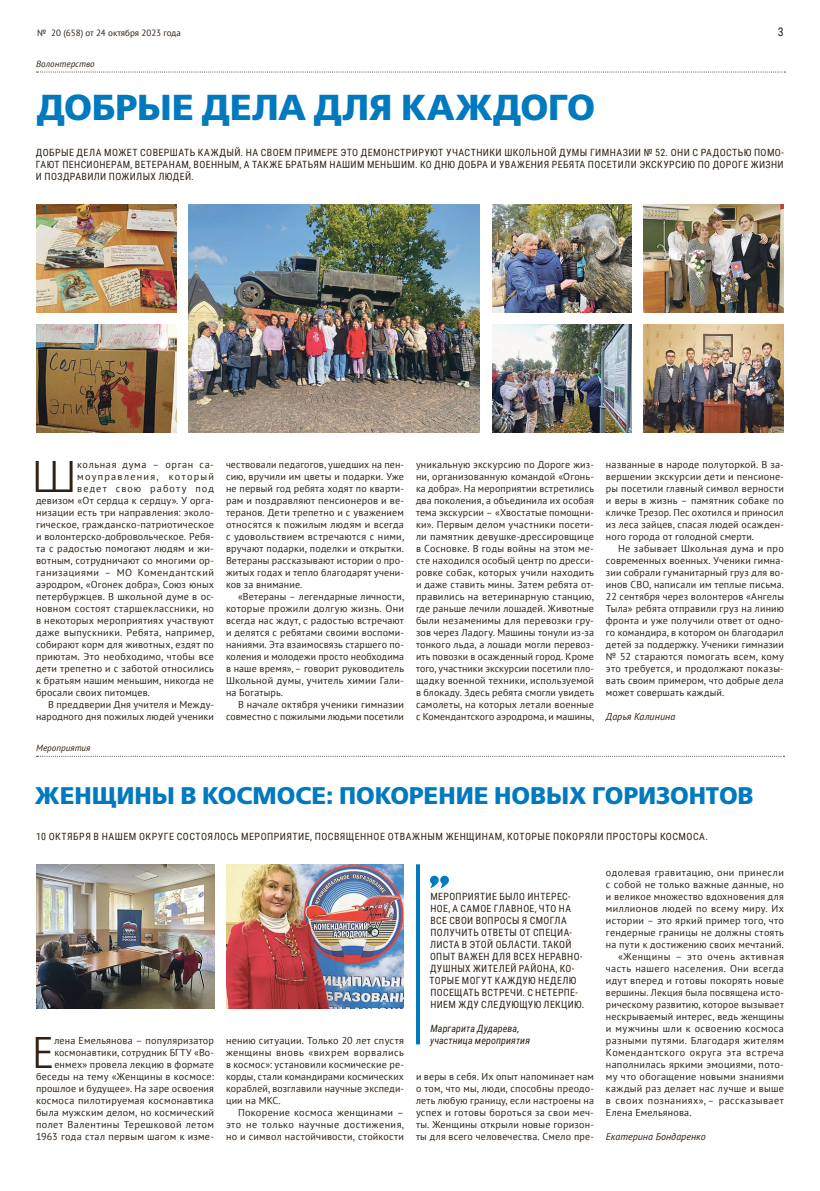
<style>
.page{position:relative;width:820px;height:1191px;background:#fff}
.page>*{position:absolute;margin:0;border:0;box-sizing:border-box;transform-origin:0 0}
.Main_paragraph_Drop{font:44.3px "Free Set Light C";color:#2e2113}
.Caption36{font:36px "Free Set Bold C";letter-spacing:-.005em;color:#0079bf}
.Caption24{font:24px "Free Set Bold C";letter-spacing:-.005em;color:#0079bf}
.t1{font:12px "Roboto Condensed";color:#2e2113}
.Second_paragraph{font:10px/12px "PT Sans";letter-spacing:.015em;color:#2e2113;text-align:justify}
.Main_paragraph_Drop-2{font:10px/12px "PT Sans";letter-spacing:.02em;color:#2e2113;text-align:right}
.Lead{font:10px/12px "Roboto Condensed";letter-spacing:.045em;color:#2e2113;text-align:justify}
.Lead_Incut{font:10px/12px "Roboto Condensed";letter-spacing:.035em;color:#2e2113}
.Lead_Incut-2{font:italic 10px "Roboto Condensed";letter-spacing:.01em;color:#2e2113}
.First_paragraph{font:italic 10px "PT Sans";color:#2e2113}
.Main_paragraph_Drop-3{font:10px "PT Sans";letter-spacing:.05em;color:#2e2113}
.Main_paragraph_Drop-4{font:10px "PT Sans";letter-spacing:.06em;color:#2e2113}
.Main_paragraph_Drop-5{font:10px "PT Sans";letter-spacing:.12em;color:#2e2113}
.Main_paragraph_Drop-6{font:10px "PT Sans";letter-spacing:.105em;color:#2e2113}
.t2{font:9px "PT Sans";color:#2e2113}
.Rubrica{font:italic 9px "PT Sans";letter-spacing:.005em;color:#2e2113}
</style>
<div class="page">
<svg style="left:36px;top:71px;width:749px;height:1px"></svg>
<svg style="left:36px;top:755px;width:748px;height:1px"></svg>
<hr style="left:416px;top:864px;width:4px;height:180px;background:#0079bf">
<svg style="left:430px;top:875px;width:19px;height:13px"></svg>
<img style="left:36px;top:864px;width:178px;height:144px">
<img style="left:226px;top:864px;width:178px;height:144px">
<img style="left:36px;top:204px;width:140px;height:108px">
<img style="left:188px;top:204px;width:292px;height:228px">
<img style="left:492px;top:204px;width:139px;height:108px">
<img style="left:643px;top:204px;width:140px;height:108px">
<img style="left:36px;top:324px;width:140px;height:108px">
<img style="left:492px;top:324px;width:139px;height:108px">
<img style="left:643px;top:324px;width:140px;height:108px">
<p class="t2" style="left:37px;top:27px;width:145px">№ 20 (658) от 24 октября 2023 года</p>
<p class="t1" style="left:777px;top:23px;width:7px">3</p>
<p class="Rubrica" style="left:36px;top:58px;width:60px">Волонтерство</p>
<p class="Caption36" style="left:37px;top:87px;width:559px">ДОБРЫЕ ДЕЛА ДЛЯ КАЖДОГО</p>
<p class="Lead" style="left:36px;top:146px;width:749px">ДОБРЫЕ ДЕЛА МОЖЕТ СОВЕРШАТЬ КАЖДЫЙ. НА СВОЕМ ПРИМЕРЕ ЭТО ДЕМОНСТРИРУЮТ УЧАСТНИКИ ШКОЛЬНОЙ ДУМЫ ГИМНАЗИИ № 52. ОНИ С РАДОСТЬЮ ПОМО-ГАЮТ ПЕНСИОНЕРАМ, ВЕТЕРАНАМ, ВОЕННЫМ, А ТАКЖЕ БРАТЬЯМ НАШИМ МЕНЬШИМ. КО ДНЮ ДОБРА И УВАЖЕНИЯ РЕБЯТА ПОСЕТИЛИ ЭКСКУРСИЮ ПО ДОРОГЕ ЖИЗНИ И ПОЗДРАВИЛИ ПОЖИЛЫХ ЛЮДЕЙ.</p>
<p class="Main_paragraph_Drop" style="left:32px;top:453px;width:47px">Ш</p>
<p class="Main_paragraph_Drop-4" style="left:77px;top:458px;width:138px">кольная дума – орган са-</p>
<p class="Main_paragraph_Drop-5" style="left:77px;top:470px;width:138px">моуправления, который</p>
<p class="Main_paragraph_Drop-6" style="left:77px;top:482px;width:138px">ведет свою работу под</p>
<p class="Main_paragraph_Drop-2" style="left:36px;top:494px;width:179px">девизом «От сердца к сердцу». У орга-</p>
<p class="Main_paragraph_Drop-2" style="left:36px;top:506px;width:179px">низации есть три направления: эколо-</p>
<p class="Main_paragraph_Drop-2" style="left:36px;top:518px;width:179px">гическое, гражданско--патриотическое</p>
<p class="Main_paragraph_Drop-2" style="left:36px;top:530px;width:179px">и волонтерско--добровольческое. Ребя-</p>
<p class="Main_paragraph_Drop-2" style="left:36px;top:542px;width:179px">та с радостью помогают людям и жи-</p>
<p class="Main_paragraph_Drop-2" style="left:36px;top:554px;width:179px">вотным, сотрудничают со многими ор-</p>
<p class="Main_paragraph_Drop-3" style="left:36px;top:566px;width:179px">ганизациями – МО Комендантский</p>
<p class="Main_paragraph_Drop-2" style="left:36px;top:578px;width:179px">аэродром, «Огонек добра», Союз юных</p>
<p class="Main_paragraph_Drop-2" style="left:36px;top:590px;width:179px">петербуржцев. В школьной думе в ос-</p>
<p class="Main_paragraph_Drop-2" style="left:36px;top:602px;width:179px">новном состоят старшеклассники, но</p>
<p class="Main_paragraph_Drop-2" style="left:36px;top:614px;width:179px">в некоторых мероприятиях участвуют</p>
<p class="Main_paragraph_Drop-2" style="left:36px;top:626px;width:179px">даже выпускники. Ребята, например,</p>
<p class="Main_paragraph_Drop-2" style="left:36px;top:638px;width:179px">собирают корм для животных, ездят по</p>
<p class="Main_paragraph_Drop-2" style="left:36px;top:650px;width:179px">приютам. Это необходимо, чтобы все</p>
<p class="Main_paragraph_Drop-2" style="left:36px;top:662px;width:179px">дети трепетно и с заботой относились</p>
<p class="Main_paragraph_Drop-2" style="left:36px;top:674px;width:179px">к братьям нашим меньшим, никогда не</p>
<p class="Main_paragraph_Drop-2" style="left:36px;top:686px;width:115px">бросали своих питомцев.</p>
<p class="Second_paragraph" style="left:36px;top:698px;width:179px;text-align:right">В преддверии Дня учителя и Между&shy;народного дня пожилых людей ученики</p>
<p class="Rubrica" style="left:36px;top:742px;width:56px">Мероприятия</p>
<p class="Second_paragraph" style="left:226px;top:458px;width:179px">чествовали педагогов, ушедших на пен&shy;сию, вручили им цветы и подарки. Уже не первый год ребята ходят по кварти&shy;рам и поздравляют пенсионеров и ве&shy;теранов. Дети трепетно и с уважением относятся к пожилым людям и всегда с удовольствием встречаются с ними, вручают подарки, поделки и открытки.<br>Ветераны рассказывают истории о про&shy;житых годах и тепло благодарят учени&shy;ков за внимание.</p>
<p class="Second_paragraph" style="left:226px;top:590px;width:179px;text-indent:12px">«Ветераны – легендарные личности, которые прожили долгую жизнь. Они всегда нас ждут, с радостью встречают и делятся с ребятами своими воспоми&shy;наниями. Эта взаимосвязь старшего по&shy;коления и молодежи просто необходима в наше время»,– говорит руководитель Школьной думы, учитель химии Гали&shy;на Богатырь.</p>
<p class="Second_paragraph" style="left:226px;top:698px;width:179px;text-align:right">В начале октября ученики гимназии совместно с пожилыми людьми посетили</p>
<p class="Second_paragraph" style="left:416px;top:458px;width:179px">уникальную экскурсию по Дороге жиз&shy;ни, организованную командой «Огонь&shy;ка добра». На мероприятии встретились два поколения, а объединила их особая тема экскурсии – «Хвостатые помощни&shy;ки». Первым делом участники посети&shy;ли памятник девушке--дрессировщице в Сосновке. В годы войны на этом ме&shy;сте находился особый центр по дресси&shy;ровке собак, которых учили находить и даже ставить мины. Затем ребята от&shy;правились на ветеринарную станцию, где раньше лечили лошадей. Животные были незаменимы для перевозки гру&shy;зов через Ладогу. Машины тонули из-за тонкого льда, а лошади могли перевоз&shy;ить повозки в осажденный город. Кроме того, участники экскурсии посетили пло&shy;щадку военной техники, используемой в блокаду. Здесь ребята смогли увидеть самолеты, на которых летали военные с Комендантского аэродрома, и машины,</p>
<p class="Second_paragraph" style="left:605px;top:458px;width:179px">названные в народе полуторкой. В за&shy;вершении экскурсии дети и пенсионе&shy;ры посетили главный символ верности и веры в жизнь – памятник собаке по кличке Трезор. Пес охотился и приносил из леса зайцев, спасая людей осажден&shy;ного города от голодной смерти.</p>
<p class="Second_paragraph" style="left:605px;top:542px;width:179px;text-indent:12px">Не забывает Школьная дума и про современных военных. Ученики гимна&shy;зии собрали гуманитарный груз для во&shy;инов СВО, написали им теплые письма.<br>22 сентября через волонтеров «Ангелы Тыла» ребята отправили груз на линию фронта и уже получили ответ от одно&shy;го командира, в котором он благодарил детей за поддержку. Ученики гимназии № 52 стараются помогать всем, кому это требуется, и продолжают показы&shy;вать своим примером, что добрые дела может совершать каждый.</p>
<p class="First_paragraph" style="left:605px;top:710px;width:71px">Дарья Калинина</p>
<p class="Caption24" style="left:35px;top:782px;width:719px">ЖЕНЩИНЫ В КОСМОСЕ: ПОКОРЕНИЕ НОВЫХ ГОРИЗОНТОВ</p>
<p class="Lead" style="left:36px;top:830px;width:673px">10 ОКТЯБРЯ В НАШЕМ ОКРУГЕ СОСТОЯЛОСЬ МЕРОПРИЯТИЕ, ПОСВЯЩЕННОЕ ОТВАЖНЫМ ЖЕНЩИНАМ, КОТОРЫЕ ПОКОРЯЛИ ПРОСТОРЫ КОСМОСА.</p>
<p class="Main_paragraph_Drop-2" style="left:36px;top:1034px;width:179px">лена Емельянова – популяризатор космонавтики, сотрудник БГТУ «Во&shy;енмех» провела лекцию в формате беседы на тему «Женщины в космосе: прошлое и будущее». На заре освоения космоса пилотируемая космонавтика была мужским делом, но космический полет Валентины Терешковой летом 1963 года стал первым шагом к изме-</p>
<p class="Main_paragraph_Drop" style="left:32px;top:1029px;width:24px">Е</p>
<p class="Main_paragraph_Drop-2" style="left:226px;top:1034px;width:179px;text-align:justify">нению ситуации. Только 20 лет спустя женщины вновь «вихрем ворвались в космос»: установили космические ре&shy;корды, стали командирами космических кораблей, возглавили научные экспеди&shy;ции на МКС.</p>
<p class="Second_paragraph" style="left:226px;top:1106px;width:179px;text-indent:12px">Покорение космоса женщинами – это не только научные достижения, но и символ настойчивости, стойкости</p>
<p class="Lead_Incut" style="left:429px;top:890px;width:156px">МЕРОПРИЯТИЕ БЫЛО ИНТЕРЕС-<br>НОЕ, А САМОЕ ГЛАВНОЕ, ЧТО НА<br>ВСЕ СВОИ ВОПРОСЫ Я СМОГЛА<br>ПОЛУЧИТЬ ОТВЕТЫ ОТ СПЕЦИА-<br>ЛИСТА В ЭТОЙ ОБЛАСТИ. ТАКОЙ<br>ОПЫТ ВАЖЕН ДЛЯ ВСЕХ НЕРАВНО-<br>ДУШНЫХ ЖИТЕЛЕЙ РАЙОНА, КО-<br>ТОРЫЕ МОГУТ КАЖДУЮ НЕДЕЛЮ<br>ПОСЕЩАТЬ ВСТРЕЧИ. С НЕТЕРПЕ-<br>НИЕМ ЖДУ СЛЕДУЮЩУЮ ЛЕКЦИЮ.</p>
<p class="Lead_Incut-2" style="left:430px;top:1021px;width:90px">Маргарита Дударева,</p>
<p class="Lead_Incut-2" style="left:430px;top:1033px;width:101px">участница мероприятия</p>
<p class="Second_paragraph" style="left:416px;top:1070px;width:179px">и веры в себя. Их опыт напоминает нам о том, что мы, люди, способны преодо&shy;леть любую границу, если настроены на успех и готовы бороться за свои меч&shy;ты. Женщины открыли новые горизон&shy;ты для всего человечества. Смело пре-</p>
<p class="Second_paragraph" style="left:605px;top:866px;width:179px">одолевая гравитацию, они принесли с собой не только важные данные, но и великое множество вдохновения для миллионов людей по всему миру. Их истории – это яркий пример того, что гендерные границы не должны стоять на пути к достижению своих мечтаний.</p>
<p class="Second_paragraph" style="left:605px;top:950px;width:179px;text-indent:12px">«Женщины – это очень активная часть нашего населения. Они всегда идут вперед и готовы покорять новые вершины. Лекция была посвящена исто&shy;рическому развитию, которое вызывает нескрываемый интерес, ведь женщины и мужчины шли к освоению космоса разными путями. Благодаря жителям Комендантского округа эта встреча наполнилась яркими эмоциями, пото&shy;му что обогащение новыми знаниями каждый раз делает нас лучше и выше в своих познаниях», – рассказывает Елена Емельянова.</p>
<p class="First_paragraph" style="left:605px;top:1130px;width:101px">Екатерина Бондаренко</p>
</div>
